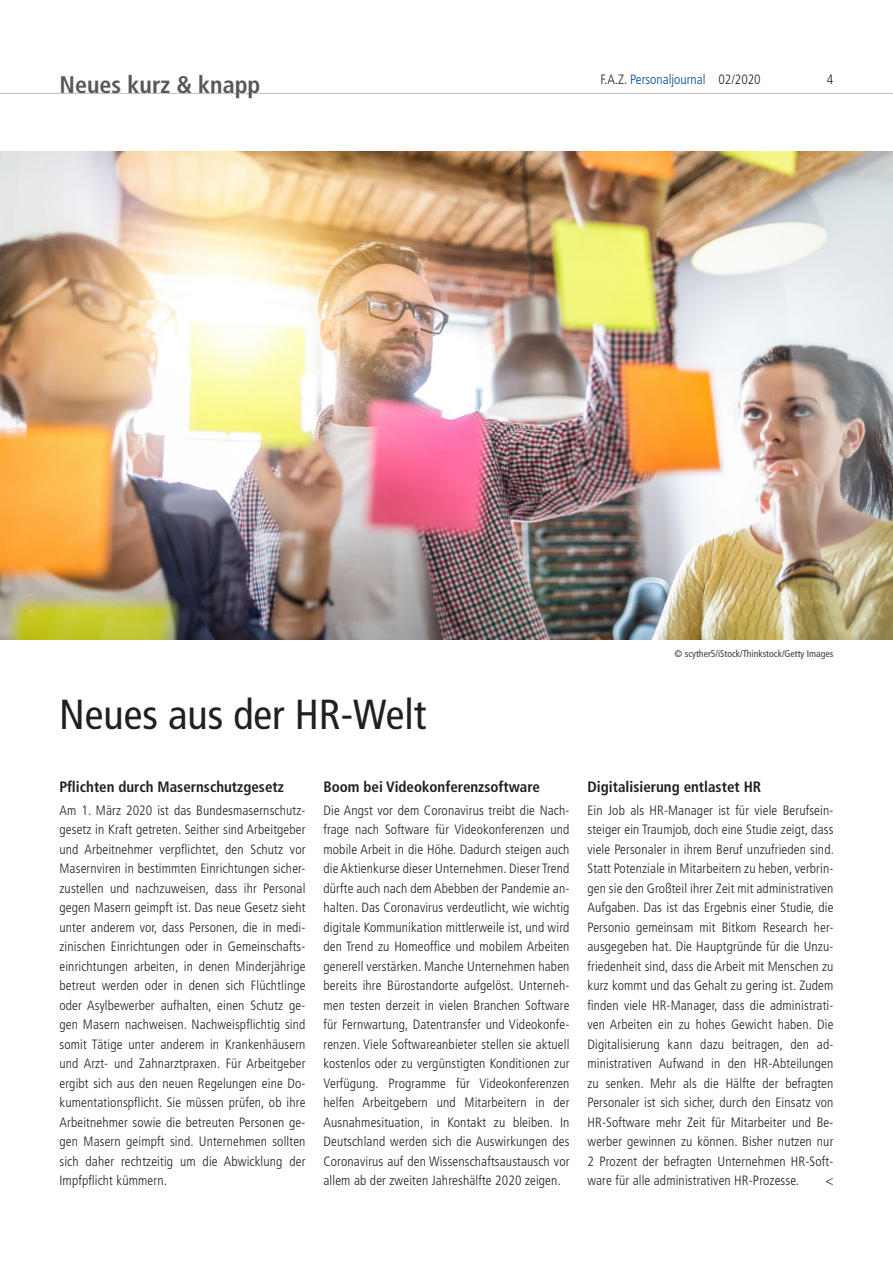
<style>
.page{position:relative;width:893px;height:1263px;background:#fff}
.page>*{position:absolute;margin:0;border:0;box-sizing:border-box;transform-origin:0 0}
.t1{font:condensed 42px "Frutiger LT Std";color:#231f20}
.t2{font:700 condensed 24px "Frutiger LT Std";color:#57585a}
.t3{font:700 condensed 15px "Frutiger LT Std";color:#231f20}
.t4{font:300 condensed 13.5px/19.5px "Frutiger LT Std";letter-spacing:.01em;color:#231f20;text-align:justify}
.t5{font:300 condensed 13.5px "Frutiger LT Std";color:#014892}
.t6{font:condensed 9.75px "Frutiger LT Std";color:#3e3e3f}
.s1{color:#231f20}
</style>
<div class="page">
<img style="left:0;top:152px;width:893px;height:487px">
<hr style="left:0;top:93px;width:893px;height:1px;background:#bcbdc0">
<h2 class="t2" style="left:60px;top:70px;width:202px">Neues kurz &amp; knapp</h2>
<p class="t5" style="left:600px;top:72px;width:162px"><span class="s1">F.A.Z.</span> Personaljournal <span class="s1">02/2020</span></p>
<p class="t4" style="left:827px;top:70px;width:8px">4</p>
<h1 class="t1" style="left:59px;top:690px;width:368px">Neues aus der HR-Welt</h1>
<p class="t6" style="left:675px;top:648px;width:160px">© scyther5/iStock/Thinkstock/Getty Images</p>
<p class="t3" style="left:60px;top:778px;width:226px">Pflichten durch Masernschutzgesetz</p>
<p class="t4" style="left:60px;top:800px;width:247px">Am 1. März 2020 ist das Bundesmasernschutz&shy;gesetz in Kraft getreten. Seither sind Arbeitgeber und Arbeitnehmer verpflichtet, den Schutz vor Masernviren in bestimmten Einrichtungen sicher&shy;zustellen und nachzuweisen, dass ihr Personal gegen Masern geimpft ist. Das neue Gesetz sieht unter anderem vor, dass Personen, die in medi&shy;zinischen Einrichtungen oder in Gemeinschafts&shy;einrichtungen arbeiten, in denen Minderjährige betreut werden oder in denen sich Flüchtlinge oder Asylbewerber aufhalten, einen Schutz ge&shy;gen Masern nachweisen. Nachweispflichtig sind somit Tätige unter anderem in Krankenhäusern und Arzt- und Zahnarztpraxen. Für Arbeitgeber ergibt sich aus den neuen Regelungen eine Do&shy;kumentationspflicht. Sie müssen prüfen, ob ihre Arbeitnehmer sowie die betreuten Personen ge&shy;gen Masern geimpft sind. Unternehmen sollten sich daher rechtzeitig um die Abwicklung der Impfpflicht kümmern.</p>
<p class="t3" style="left:323px;top:778px;width:218px">Boom bei Videokonferenzsoftware</p>
<p class="t4" style="left:323px;top:800px;width:247px">Die Angst vor dem Coronavirus treibt die Nach&shy;frage nach Software für Videokonferenzen und mobile Arbeit in die Höhe. Dadurch steigen auch die Aktienkurse dieser Unternehmen. Dieser Trend dürfte auch nach dem Abebben der Pandemie an&shy;halten. Das Coronavirus verdeutlicht, wie wichtig digitale Kommunikation mittlerweile ist, und wird den Trend zu Homeoffice und mobilem Arbeiten generell verstärken. Manche Unternehmen haben bereits ihre Bürostandorte aufgelöst. Unterneh&shy;men testen derzeit in vielen Branchen Software für Fernwartung, Datentransfer und Videokonfe&shy;renzen. Viele Softwareanbieter stellen sie aktuell kostenlos oder zu vergünstigten Konditionen zur Verfügung. Programme für Videokonferenzen helfen Arbeitgebern und Mitarbeitern in der Ausnahmesituation, in Kontakt zu bleiben. In Deutschland werden sich die Auswirkungen des Coronavirus auf den Wissenschaftsaustausch vor allem ab der zweiten Jahreshälfte 2020 zeigen.</p>
<p class="t3" style="left:587px;top:778px;width:175px">Digitalisierung entlastet HR</p>
<p class="t4" style="left:587px;top:800px;width:248px">Ein Job als HR-Manager ist für viele Berufsein&shy;steiger ein Traumjob, doch eine Studie zeigt, dass viele Personaler in ihrem Beruf unzufrieden sind.<br>Statt Potenziale in Mitarbeitern zu heben, verbrin&shy;gen sie den Großteil ihrer Zeit mit administrativen Aufgaben. Das ist das Ergebnis einer Studie, die Personio gemeinsam mit Bitkom Research her&shy;ausgegeben hat. Die Hauptgründe für die Unzu&shy;friedenheit sind, dass die Arbeit mit Menschen zu kurz kommt und das Gehalt zu gering ist. Zudem finden viele HR-Manager, dass die administrati&shy;ven Arbeiten ein zu hohes Gewicht haben. Die Digitalisierung kann dazu beitragen, den ad&shy;ministrativen Aufwand in den HR-Abteilungen zu senken. Mehr als die Hälfte der befragten Personaler ist sich sicher, durch den Einsatz von HR-Software mehr Zeit für Mitarbeiter und Be&shy;werber gewinnen zu können. Bisher nutzen nur 2 Prozent der befragten Unternehmen HR-Soft&shy;ware für alle administrativen HR-Prozesse.</p>
<p class="t4" style="left:825px;top:1171px;width:10px">&lt;</p>
</div>
